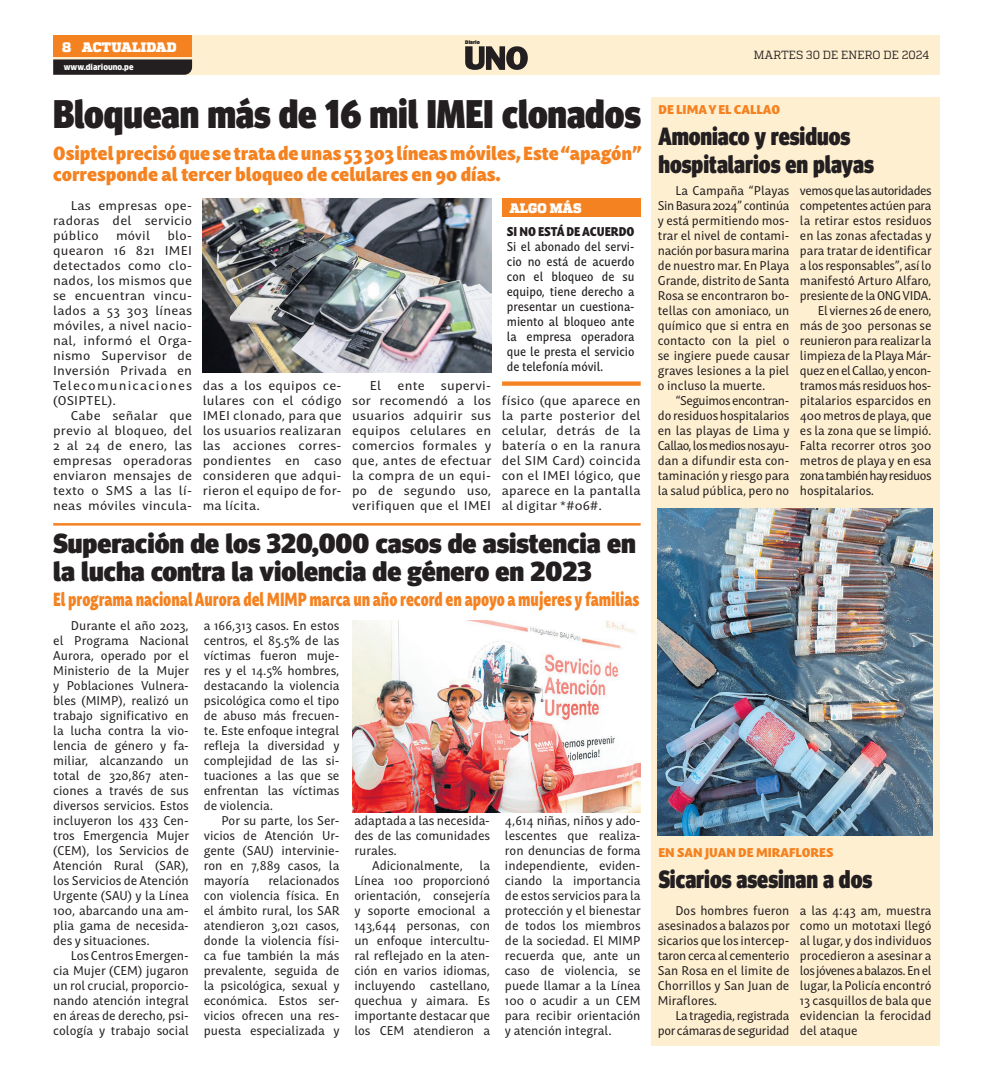
<style>
.page{position:relative;width:993px;height:1081px;background:#fff}
.page>*{position:absolute;margin:0;border:0;box-sizing:border-box;transform-origin:0 0}
.TITULAR{font:900 40px "Meta Head OT";color:#231f20;scale:.92 1}
.TITULAR-2{font:900 27.62px/27.5px "Meta Head OT";color:#231f20}
.TITULAR_SECUNDARIO_GRID{font:900 25px/28.8px "Meta Head OT";color:#231f20;scale:.88 1}
.t1{font:900 18.75px/21.2px "Mastro Sans";color:#f58220;scale:.94 1}
.t2{font:900 18.75px "Mastro Sans";color:#f58220;scale:.74 1}
.SUMILLA{font:900 13.75px "Quadon";color:#fff}
.SUMILLA-2{font:900 13.75px "Quadon";color:#fff;scale:.96 1}
.TEXTO_NOTA{font:12.5px/15px "Mastro Sans";color:#231f20;text-align:justify;scale:.96 1}
.TEXTO_NOTA-2{font:12.5px/15px "Mastro Sans";color:#231f20;text-align:justify;scale:.95 1}
.No_Spacing{font:12.5px/15px "Mastro Sans";letter-spacing:.02em;color:#231f20;text-align:justify}
.t3{font:500 12.5px/15px "Mastro Sans";color:#231f20;text-align:justify;scale:.9 1}
.TEXTO_NOTA-3{font:12.5px/15px "Mastro Sans";letter-spacing:-.025em;color:#231f20;text-align:right;scale:.95 1}
.VOLADA_SECUNDARIA{font:900 12.5px "Mastro Sans";color:#f58220}
.t4{font:900 12.5px "Mastro Sans";color:#231f20;scale:.9 1}
.t5{font:11.75px "Quadon";color:#231f20;scale:.95 1}
.t6{font:900 7.88px "Clan Pro";color:#fff;scale:.95 1}
.t7{font:900 4.88px "Clan Pro";letter-spacing:-.01em;color:#231f20}
</style>
<div class="page">
<div style="left:53px;top:35px;width:886px;height:40px;background:#feefd1"></div>
<div style="left:53px;top:35px;width:139px;height:22px;background:#f58220"></div>
<svg style="left:53px;top:59px;width:139px;height:16px"></svg>
<svg style="left:465px;top:46px;width:62px;height:24px"></svg>
<div style="left:651px;top:97px;width:288px;height:948px;background:#feefd1"></div>
<div style="left:502px;top:381px;width:138px;height:5px;background:#f58220"></div>
<div style="left:501px;top:198px;width:139px;height:19px;background:#f58220"></div>
<img style="left:202px;top:198px;width:289px;height:175px">
<img style="left:657px;top:508px;width:275px;height:328px">
<hr style="left:53px;top:523px;width:587px;height:2px;background:#f58220">
<img style="left:352px;top:620px;width:288px;height:192px">
<p class="SUMILLA" style="left:62px;top:39px;width:11px">8</p>
<p class="SUMILLA" style="left:82px;top:39px;width:96px">ACTUALIDAD</p>
<p class="t6" style="left:64px;top:62px;width:75px">www.diariouno.pe</p>
<p class="t7" style="left:465px;top:40px;width:16px">Diario</p>
<p class="TITULAR" style="left:53px;top:91px;width:640px">Bloquean más de 16 mil IMEI clonados</p>
<p class="t1" style="left:53px;top:141px;width:627px">Osiptel precisó que se trata de unas 53 303 líneas móviles, Este “apagón” corresponde al tercer bloqueo de celulares en 90 días.</p>
<p class="No_Spacing" style="left:53px;top:197px;width:140px;text-indent:18px">Las empresas ope&shy;radoras del servicio público</p>
<p class="No_Spacing" style="left:53px;top:227px;width:140px;text-indent:114px">blo&shy;quearon 16 821 IMEI detectados como clo&shy;nados, los mismos que se encuentran vincu&shy;lados a 53 303 líneas móviles, a nivel nacio&shy;nal, informó el Orga&shy;nismo Supervisor de Inversión Privada en Telecomunicaciones (OSIPTEL).</p>
<p class="No_Spacing" style="left:53px;top:407px;width:140px;text-indent:18px">Cabe señalar que previo al bloqueo, del 2 al 24 de enero, las empresas operadoras enviaron mensajes de texto o SMS a las lí&shy;neas móviles vincula-</p>
<p class="No_Spacing" style="left:116px;top:227px;width:36px">móvil</p>
<p class="No_Spacing" style="left:202px;top:377px;width:140px">das a los equipos ce&shy;lulares con el código IMEI clonado, para que los usuarios realizaran las acciones corres&shy;pondientes en caso consideren que adqui&shy;rieron el equipo de for&shy;ma lícita.</p>
<p class="No_Spacing" style="left:370px;top:377px;width:13px">El</p>
<p class="No_Spacing" style="left:397px;top:377px;width:29px">ente</p>
<p class="No_Spacing" style="left:352px;top:377px;width:141px;text-indent:89px">supervi&shy;sor recomendó a los usuarios adquirir sus equipos celulares en comercios formales y que, antes de efectuar la compra de un equi&shy;po de segundo uso, verifiquen que el IMEI</p>
<p class="SUMILLA-2" style="left:509px;top:200px;width:77px">ALGO MÁS</p>
<p class="t4" style="left:506px;top:221px;width:143px">SI NO ESTÁ DE ACUERDO</p>
<p class="t3" style="left:506px;top:238px;width:143px">Si el abonado del servi&shy;cio no está de acuerdo con el bloqueo de su equipo, tiene derecho a presentar un cuestiona&shy;miento al bloqueo ante la empresa operadora que le presta el servicio de telefonía móvil.</p>
<p class="No_Spacing" style="left:501px;top:392px;width:140px">físico (que aparece en la parte posterior del celular, detrás de la batería o en la ranura del SIM Card) coincida con el IMEI lógico, que aparece en la pantalla al digitar *#06#.</p>
<p class="TITULAR-2" style="left:53px;top:529px;width:584px">Superación de los 320,000 casos de asistencia en la lucha contra la violencia de género en 2023</p>
<p class="t2" style="left:53px;top:584px;width:793px">El programa nacional Aurora del MIMP marca un año record en apoyo a mujeres y familias</p>
<p class="TEXTO_NOTA" style="left:53px;top:617px;width:143px;text-indent:18px">Durante el año 2023, el Programa Nacional Aurora, operado por el Ministerio de la Mujer y Poblaciones Vulnera&shy;bles (MIMP), realizó un trabajo significativo en la lucha contra la vio&shy;lencia de género y fa&shy;miliar, alcanzando un total de 320,867 aten&shy;ciones a través de sus diversos servicios. Estos incluyeron los 433 Cen&shy;tros Emergencia Mujer (CEM), los Servicios de Atención Rural (SAR), los Servicios de Atención Urgente (SAU) y la Línea 100, abarcando una am&shy;plia gama de necesida&shy;des y situaciones.</p>
<p class="TEXTO_NOTA" style="left:53px;top:947px;width:143px;text-indent:18px">Los Centros Emergen&shy;cia Mujer (CEM) jugaron un rol crucial, proporcio&shy;nando atención integral en áreas de derecho, psi&shy;cología y trabajo social</p>
<p class="TEXTO_NOTA" style="left:204px;top:617px;width:143px">a 166,313 casos. En estos centros, el 85.5% de las víctimas fueron muje&shy;res y el 14.5% hombres, destacando la violencia psicológica como el tipo de abuso más frecuen&shy;te. Este enfoque integral refleja la diversidad y complejidad de las si&shy;tuaciones a las que se enfrentan las víctimas de violencia.</p>
<p class="TEXTO_NOTA" style="left:204px;top:812px;width:143px;text-indent:18px">Por su parte, los Ser&shy;vicios de Atención Ur&shy;gente (SAU) intervinie&shy;ron en 7,889 casos, la mayoría</p>
<p class="TEXTO_NOTA" style="left:204px;top:872px;width:143px;text-indent:64px">relacionados con violencia física. En el ámbito rural, los SAR atendieron 3,021 casos, donde la violencia físi&shy;ca fue también la más prevalente, seguida de la psicológica, sexual y económica. Estos ser&shy;vicios ofrecen una res&shy;puesta especializada y</p>
<p class="TEXTO_NOTA" style="left:354px;top:812px;width:143px">adaptada a las necesida&shy;des de las comunidades rurales.</p>
<p class="TEXTO_NOTA" style="left:372px;top:857px;width:96px">Adicionalmente,</p>
<p class="TEXTO_NOTA" style="left:354px;top:857px;width:143px;text-indent:125px">la Línea 100 proporcionó orientación, consejería y soporte emocional a 143,644 personas, con un enfoque intercultu&shy;ral reflejado en la aten&shy;ción en varios idiomas, incluyendo castellano, quechua y aimara. Es importante destacar que los CEM atendieron a</p>
<p class="TEXTO_NOTA" style="left:505px;top:812px;width:143px">4,614 niñas, niños y ado&shy;lescentes que realiza&shy;ron denuncias de forma independiente, eviden&shy;ciando la importancia de estos servicios para la protección y el bienestar de todos los miembros de la sociedad. El MIMP recuerda que, ante un caso de violencia, se puede llamar a la Línea 100 o acudir a un CEM para recibir orientación y atención integral.</p>
<p class="t5" style="left:753px;top:48px;width:186px">MARTES 30 DE ENERO DE 2024</p>
<p class="VOLADA_SECUNDARIA" style="left:658px;top:99px;width:123px">DE LIMA Y EL CALLAO</p>
<p class="TITULAR_SECUNDARIO_GRID" style="left:658px;top:121px;width:246px">Amoniaco y residuos hospitalarios en playas</p>
<p class="TEXTO_NOTA-2" style="left:657px;top:182px;width:140px;text-indent:18px">La Campaña “Playas Sin Basura 2024” continúa y está permitiendo mos&shy;trar el nivel de contami&shy;nación por basura marina de nuestro mar. En Playa Grande, distrito de Santa Rosa se encontraron bo&shy;tellas con amoniaco, un químico que si entra en contacto con la piel o se ingiere puede causar graves lesiones a la piel o incluso la muerte.</p>
<p class="TEXTO_NOTA-2" style="left:657px;top:392px;width:140px;text-indent:18px">“Seguimos encontran&shy;do residuos hospitalarios en las playas de Lima y Callao, los medios nos ayu&shy;dan a difundir esta con&shy;taminación y riesgo para la salud pública, pero no</p>
<p class="TEXTO_NOTA-2" style="left:799px;top:182px;width:140px">vemos que las autoridades competentes actúen para la retirar estos residuos en las zonas afectadas y para tratar de identificar a los responsables”, así lo manifestó Arturo Alfaro, presiente de la ONG VIDA.</p>
<p class="TEXTO_NOTA-2" style="left:799px;top:302px;width:140px;text-indent:18px">El viernes 26 de enero, más de 300 personas se reunieron para realizar la limpieza de la Playa Már&shy;quez en el Callao, y encon&shy;tramos más residuos hos&shy;pitalarios esparcidos en 400 metros de playa, que es la zona que se limpió.<br>Falta recorrer otros 300 metros de playa y en esa zona también hay residuos hospitalarios.</p>
<p class="VOLADA_SECUNDARIA" style="left:658px;top:842px;width:176px">EN SAN JUAN DE MIRAFLORES</p>
<p class="TITULAR_SECUNDARIO_GRID" style="left:658px;top:864px;width:244px">Sicarios asesinan a dos</p>
<p class="TEXTO_NOTA-2" style="left:657px;top:902px;width:140px;text-indent:18px">Dos hombres fueron asesinados a balazos por sicarios que los intercep&shy;taron cerca al cementerio San Rosa en el limite de Chorrillos y San Juan de Miraflores.</p>
<p class="TEXTO_NOTA-3" style="left:657px;top:1007px;width:140px">La tragedia, registrada por cámaras de seguridad</p>
<p class="TEXTO_NOTA-2" style="left:799px;top:902px;width:140px">a las 4:43 am, muestra como un mototaxi llegó al lugar, y dos individuos procedieron a asesinar a los jóvenes a balazos. En el lugar, la Policía encontró 13 casquillos de bala que evidencian la ferocidad del ataque</p>
</div>
